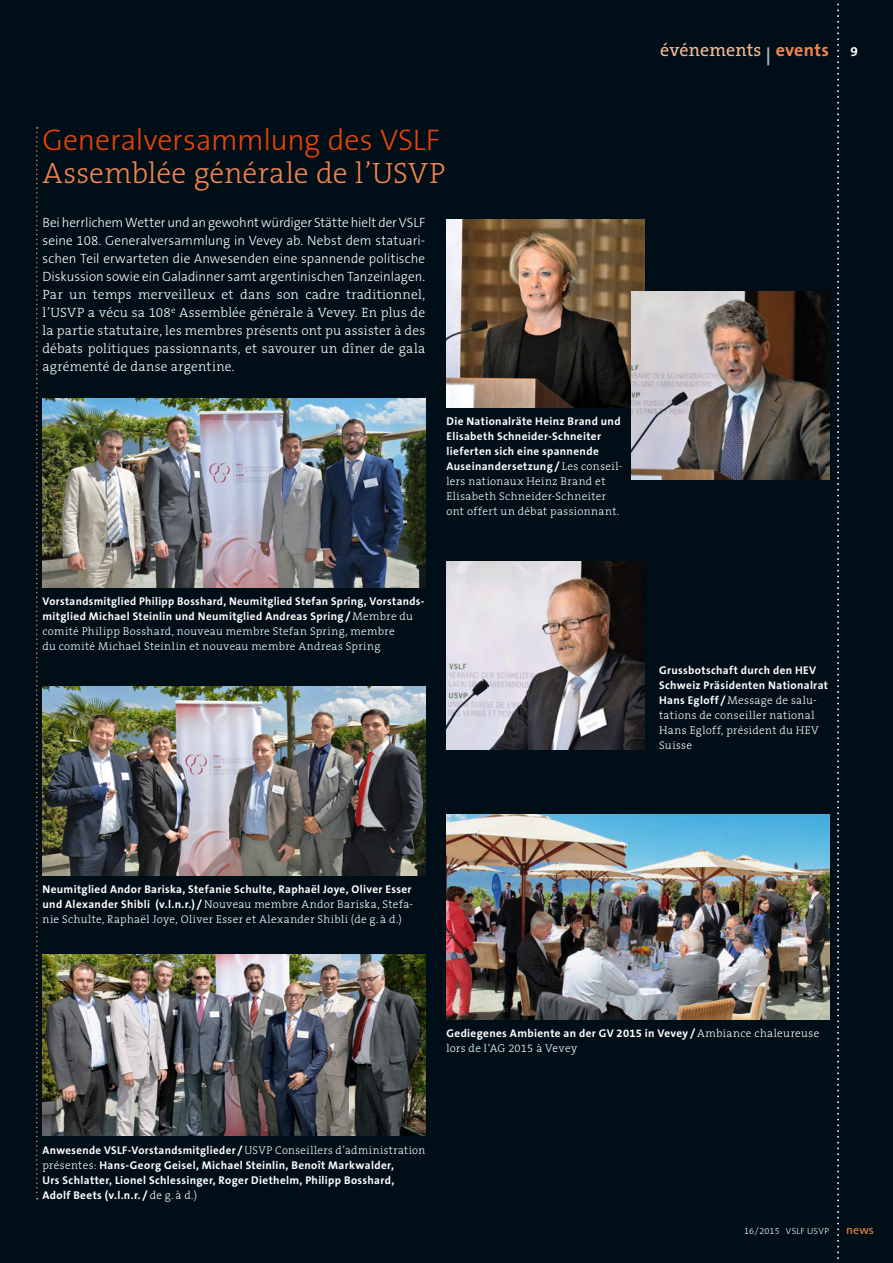
<style>
.page{position:relative;width:893px;height:1263px;background:#000e17}
.page>*{position:absolute;margin:0;border:0;box-sizing:border-box;transform-origin:0 0}
.t1{font:300 30px "The Sans B3";letter-spacing:-.005em;color:#e84406}
.t2{font:300 29.7px "The Serif B3";letter-spacing:.005em;color:#f0844f}
.t3{font:18px "The Serif B5 Plain";letter-spacing:.01em;color:#f8bc9a}
.t4{font:300 13.5px/18px "The Serif B3";letter-spacing:.015em;color:#fff;text-align:justify}
.t5{font:300 13.5px/18px "The Sans B3";color:#fff;text-align:justify}
.t6{font:12px "The Sans B5 Plain";color:#f0844f}
.t7{font:700 11.25px/15px "The Sans B7";letter-spacing:.03em;color:#fff}
.t8{font:300 11.25px/15px "The Serif B3";letter-spacing:.03em;color:#fff}
.t9{font:300 9px "The Sans B3";letter-spacing:.02em;color:#fff}
.s1{font-family:"The Serif B3";font-weight:300}
.s2{font-family:"The Sans B7";font-weight:700;color:#b1b2b3}
.s3{font-family:"The Sans B7";font-weight:700;color:#f0844f}
.s4{font-family:"The Sans B7";font-weight:700;font-size:13.5px;color:#fff}
.s5{font-family:"The Sans B7";font-weight:700}
</style>
<div class="page">
<svg style="left:36px;top:127px;width:2px;height:1072px"></svg>
<img style="left:43px;top:399px;width:382px;height:188px">
<img style="left:43px;top:687px;width:382px;height:188px">
<img style="left:446px;top:562px;width:198px;height:187px">
<img style="left:446px;top:220px;width:198px;height:187px">
<img style="left:631px;top:292px;width:198px;height:187px">
<img style="left:43px;top:954px;width:382px;height:181px">
<img style="left:446px;top:814px;width:383px;height:205px">
<svg style="left:837px;top:3px;width:2px;height:1256px"></svg>
<h1 class="t1" style="left:43px;top:124px;width:399px">Generalversammlung des VSLF</h1>
<h2 class="t2" style="left:43px;top:157px;width:404px">Assemblée générale de l’USVP</h2>
<p class="t5" style="left:43px;top:214px;width:384px">Bei herrlichem Wetter und an gewohnt würdiger Stätte hielt der VSLF seine 108. Generalversammlung in Vevey ab. Nebst dem statuari&shy;schen Teil erwarteten die Anwesenden eine spannende politische Diskussion sowie ein Galadinner samt argentinischen Tanzeinlagen.</p>
<p class="t4" style="left:43px;top:286px;width:384px">Par un temps merveilleux et dans son cadre traditionnel, l’USVP a vécu sa 108<sup>e</sup> Assemblée générale à Vevey. En plus de la partie statutaire, les membres présents ont pu assister à des débats politiques passionnants, et savourer un dîner de gala agrémenté de danse argentine.</p>
<p class="t7" style="left:446px;top:414px;width:177px">Die Nationalräte Heinz Brand und Elisabeth Schneider-Schneiter lieferten sich eine spannende Auseinandersetzung / <span class="s1">Les conseil-</span></p>
<p class="t8" style="left:446px;top:474px;width:174px">lers nationaux Heinz Brand et<br>Elisabeth Schneider-Schneiter ont offert un débat passionnant.</p>
<p class="t7" style="left:43px;top:594px;width:382px">Vorstandsmitglied Philipp Bosshard, Neumitglied Stefan Spring, Vorstands&shy;mitglied Michael Steinlin und Neumitglied Andreas Spring / <span class="s1">Membre du</span></p>
<p class="t8" style="left:43px;top:624px;width:354px">comité Philipp Bosshard, nouveau membre Stefan Spring, membre du comité Michael Steinlin et nouveau membre Andreas Spring</p>
<h3 class="t3" style="left:660px;top:41px;width:199px">événements <span class="s2">|</span> <span class="s3">events</span> <span class="s4">9</span></h3>
<p class="t7" style="left:659px;top:663px;width:171px">Grussbotschaft durch den HEV<br>Schweiz Präsidenten Nationalrat</p>
<p class="t8" style="left:659px;top:693px;width:161px"><span class="s5">Hans Egloff /</span> Message de salu&shy;tations de conseiller national<br>Hans Egloff, président du HEV<br>Suisse</p>
<p class="t7" style="left:43px;top:882px;width:371px">Neumitglied Andor Bariska, Stefanie Schulte, Raphaël Joye, Oliver Esser</p>
<p class="t8" style="left:43px;top:897px;width:372px"><span class="s5">und Alexander Shibli (v.l.n.r.) /</span> Nouveau membre Andor Bariska, Stefa&shy;nie Schulte, Raphaël Joye, Oliver Esser et Alexander Shibli (de g. à d.)</p>
<p class="t7" style="left:446px;top:1026px;width:374px">Gediegenes Ambiente an der GV 2015 in Vevey /<span class="s1">Ambiance chaleureuse</span></p>
<p class="t8" style="left:446px;top:1041px;width:132px">lors de l’AG 2015 à Vevey</p>
<p class="t7" style="left:43px;top:1143px;width:384px">Anwesende VSLF-Vorstandsmitglieder / <span class="s1">USVP Conseillers d’administration présentes:</span> Hans-Georg Geisel, Michael Steinlin, Benoît Markwalder,<br>Urs Schlatter, Lionel Schlessinger, Roger Diethelm, Philipp Bosshard,<br>Adolf Beets (v.l.n.r. / <span class="s1">de g. à d.)</span></p>
<p class="t9" style="left:744px;top:1226px;width:86px">16/2015 VSLF USVP</p>
<p class="t6" style="left:846px;top:1223px;width:29px">news</p>
</div>
